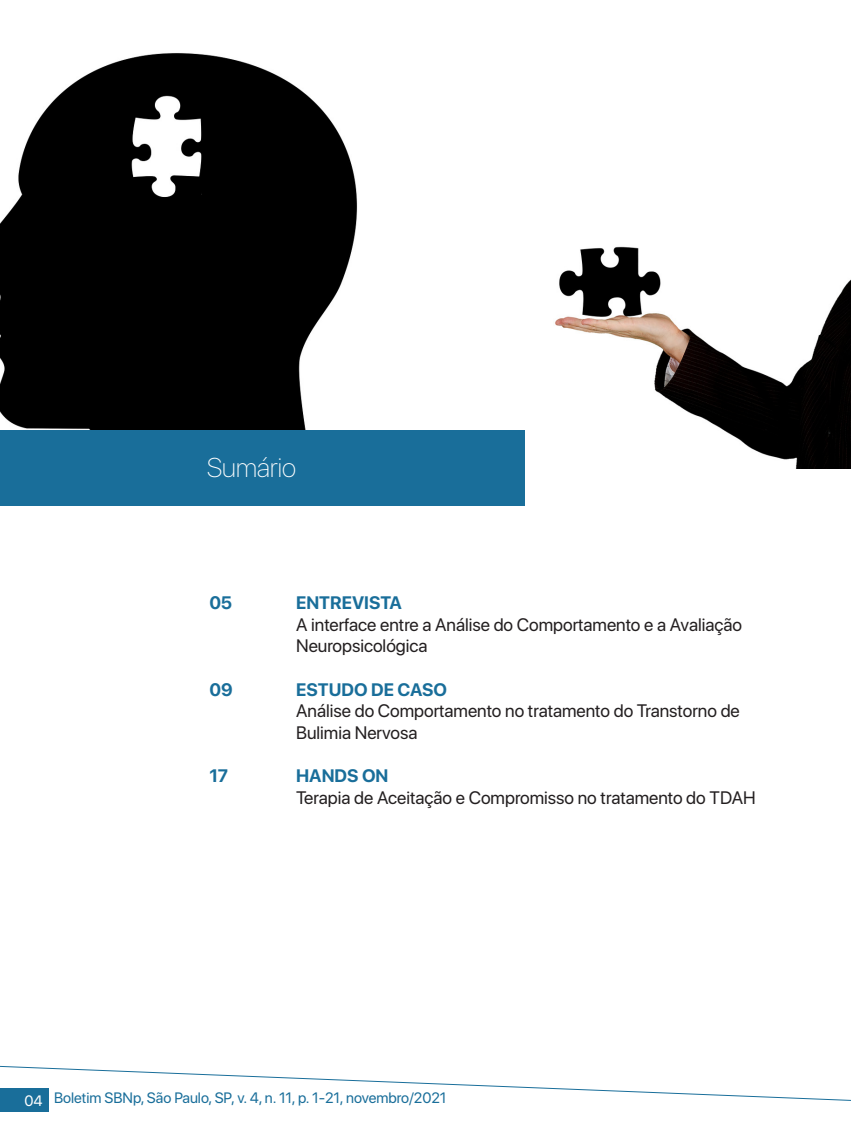
<style>
.page{position:relative;width:851px;height:1127px;background:#fff}
.page>*{position:absolute;margin:0;border:0;box-sizing:border-box;transform-origin:0 0}
.t1{font:100 27px "SF Pro Display";color:#fff}
.t2{font:18px/21.6px "SF Pro Display";color:#231f20}
.t3{font:700 18px "SF Pro Display";color:#196e9a}
.t4{font:15px "SF Pro Display";color:#196e9a}
.t5{font:15px "SF Pro Display";color:#fff}
</style>
<div class="page">
<svg style="left:0;top:1065px;width:850px;height:36px"></svg>
<div style="left:0;top:1089px;width:49px;height:23px;background:#196e9a"></div>
<img style="left:0;top:53px;width:850px;height:415px">
<div style="left:0;top:430px;width:524px;height:76px;background:#196e9a"></div>
<p class="t1" style="left:207px;top:449px;width:90px">Sumário</p>
<p class="t3" style="left:209px;top:592px;width:24px">05</p>
<p class="t3" style="left:209px;top:679px;width:25px">09</p>
<p class="t3" style="left:209px;top:765px;width:20px">17</p>
<p class="t3" style="left:296px;top:592px;width:107px">ENTREVISTA</p>
<p class="t2" style="left:296px;top:613px;width:447px">A interface entre a Análise do Comportamento e a Avaliação<br>Neuropsicológica</p>
<p class="t3" style="left:296px;top:679px;width:152px">ESTUDO DE CASO</p>
<p class="t2" style="left:296px;top:700px;width:445px">Análise do Comportamento no tratamento do Transtorno de<br>Bulimia Nervosa</p>
<p class="t3" style="left:296px;top:765px;width:94px">HANDS ON</p>
<p class="t2" style="left:296px;top:786px;width:461px">Terapia de Aceitação e Compromisso no tratamento do TDAH</p>
<p class="t5" style="left:24px;top:1088px;width:20px">04</p>
<p class="t4" style="left:54px;top:1086px;width:394px">Boletim SBNp, São Paulo, SP, v. 4, n. 11, p. 1-21, novembro/2021</p>
</div>
